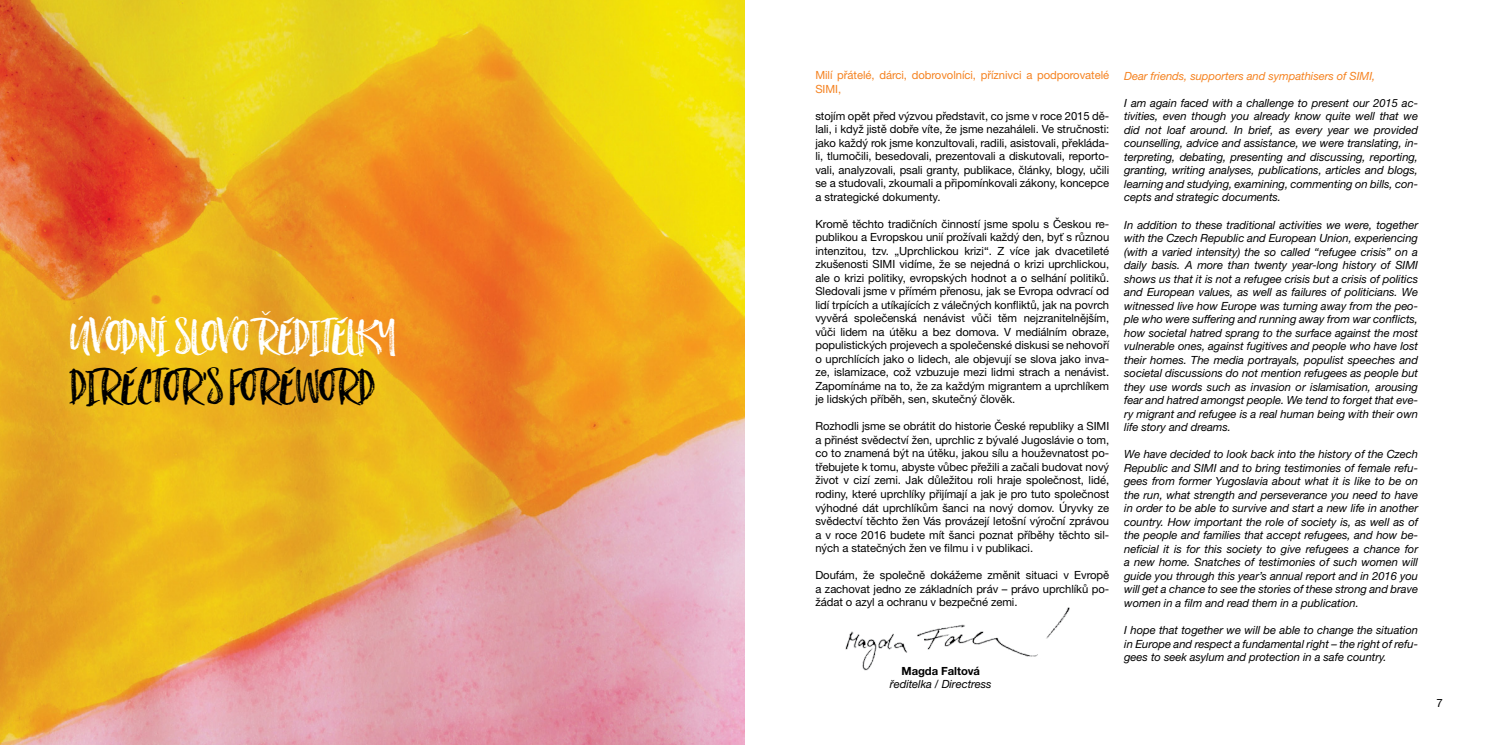
<style>
.page{position:relative;width:1489px;height:745px;background:#fff}
.page>*{position:absolute;margin:0;border:0;box-sizing:border-box;transform-origin:0 0}
.t1{font:41.25px "Hello Lucky";letter-spacing:-.005em;color:#fff}
.t2{font:41.25px "Hello Lucky";letter-spacing:-.005em;color:#000}
.t3{font:11.38px "Helvetica Neue LT Pro";color:#000}
.t4{font:italic 11.25px/13.5px "Helvetica Neue CE";letter-spacing:-.005em;color:#000;text-align:justify}
.t5{font:11.25px/13.5px "Helvetica Neue LT Pro";letter-spacing:-.005em;color:#000;text-align:justify}
.t6{font:11.25px/13.5px "Helvetica Neue LT Pro";letter-spacing:-.005em;color:#f58220}
.t7{font:italic 11.25px "Helvetica Neue CE";letter-spacing:-.005em;color:#f58220}
.t8{font:700 11.25px "Helvetica Neue LT Pro";color:#000}
</style>
<div class="page">
<img style="left:0;top:0;width:744px;height:744px">
<img style="left:845px;top:607px;width:225px;height:64px">
<h1 class="t1" style="left:71px;top:311px;width:327px">ÚVODNÍ SLOVO ŘEDITELKY</h1>
<h1 class="t2" style="left:71px;top:360px;width:306px">DIRECTOR'S FOREWORD</h1>
<p class="t6" style="left:815px;top:68px;width:295px">Milí přátelé, dárci, dobrovolníci, příznivci a podporovatelé<br>SIMI,</p>
<p class="t5" style="left:815px;top:108px;width:295px">stojím opět před výzvou představit, co jsme v roce 2015 dě&shy;lali, i když jistě dobře víte, že jsme nezaháleli. Ve stručnosti: jako každý rok jsme konzultovali, radili, asistovali, překláda&shy;li, tlumočili, besedovali, prezentovali a diskutovali, reporto&shy;vali, analyzovali, psali granty, publikace, články, blogy, učili se a studovali, zkoumali a připomínkovali zákony, koncepce a strategické dokumenty.</p>
<p class="t5" style="left:815px;top:216px;width:296px">Kromě těchto tradičních činností jsme spolu s Českou re&shy;publikou a Evropskou unií prožívali každý den, byť s různou intenzitou, tzv. „Uprchlickou krizi“. Z více jak dvacetileté zkušenosti SIMI vidíme, že se nejedná o krizi uprchlickou, ale o krizi politiky, evropských hodnot a o selhání politiků.<br>Sledovali jsme v přímém přenosu, jak se Evropa odvrací od lidí trpících a utíkajících z válečných konfliktů, jak na povrch vyvěrá společenská nenávist vůči těm nejzranitelnějším, vůči lidem na útěku a bez domova. V mediálním obraze, populistických projevech a společenské diskusi se nehovoří o uprchlících jako o lidech, ale objevují se slova jako inva&shy;ze, islamizace, což vzbuzuje mezi lidmi strach a nenávist.<br>Zapomínáme na to, že za každým migrantem a uprchlíkem je lidských příběh, sen, skutečný člověk.</p>
<p class="t5" style="left:815px;top:419px;width:295px">Rozhodli jsme se obrátit do historie České republiky a SIMI a přinést svědectví žen, uprchlic z bývalé Jugoslávie o tom, co to znamená být na útěku, jakou sílu a houževnatost po&shy;třebujete k tomu, abyste vůbec přežili a začali budovat nový život v cizí zemi. Jak důležitou roli hraje společnost, lidé, rodiny, které uprchlíky přijímají a jak je pro tuto společnost výhodné dát uprchlíkům šanci na nový domov. Úryvky ze svědectví těchto žen Vás provázejí letošní výroční zprávou a v roce 2016 budete mít šanci poznat příběhy těchto sil&shy;ných a statečných žen ve filmu i v publikaci.</p>
<p class="t5" style="left:815px;top:567px;width:295px">Doufám, že společně dokážeme změnit situaci v Evropě a zachovat jedno ze základních práv – právo uprchlíků po&shy;žádat o azyl a ochranu v bezpečné zemi.</p>
<p class="t8" style="left:901px;top:663px;width:80px">Magda Faltová</p>
<p class="t4" style="left:889px;top:677px;width:103px">ředitelka / Directress</p>
<p class="t7" style="left:1124px;top:69px;width:252px">Dear friends, supporters and sympathisers of SIMI,</p>
<p class="t4" style="left:1124px;top:96px;width:295px">I am again faced with a challenge to present our 2015 ac&shy;tivities, even though you already know quite well that we did not loaf around. In brief, as every year we provided counselling, advice and assistance, we were translating, in&shy;terpreting, debating, presenting and discussing, reporting, granting, writing analyses, publications, articles and blogs, learning and studying, examining, commenting on bills, con&shy;cepts and strategic documents.</p>
<p class="t4" style="left:1124px;top:218px;width:295px">In addition to these traditional activities we were, together with the Czech Republic and European Union, experiencing (with a varied intensity) the so called “refugee crisis” on a daily basis. A more than twenty year-long history of SIMI shows us that it is not a refugee crisis but a crisis of politics and European values, as well as failures of politicians. We witnessed live how Europe was turning away from the peo&shy;ple who were suffering and running away from war conflicts, how societal hatred sprang to the surface against the most vulnerable ones, against fugitives and people who have lost their homes. The media portrayals, populist speeches and societal discussions do not mention refugees as people but they use words such as invasion or islamisation, arousing fear and hatred amongst people. We tend to forget that eve&shy;ry migrant and refugee is a real human being with their own life story and dreams.</p>
<p class="t4" style="left:1124px;top:447px;width:295px">We have decided to look back into the history of the Czech Republic and SIMI and to bring testimonies of female refu&shy;gees from former Yugoslavia about what it is like to be on the run, what strength and perseverance you need to have in order to be able to survive and start a new life in another country. How important the role of society is, as well as of the people and families that accept refugees, and how be&shy;neficial it is for this society to give refugees a chance for a new home. Snatches of testimonies of such women will guide you through this year’s annual report and in 2016 you will get a chance to see the stories of these strong and brave women in a film and read them in a publication.</p>
<p class="t4" style="left:1124px;top:623px;width:295px">I hope that together we will be able to change the situation in Europe and respect a fundamental right – the right of refu&shy;gees to seek asylum and protection in a safe country.</p>
<p class="t3" style="left:1436px;top:695px;width:8px">7</p>
</div>
